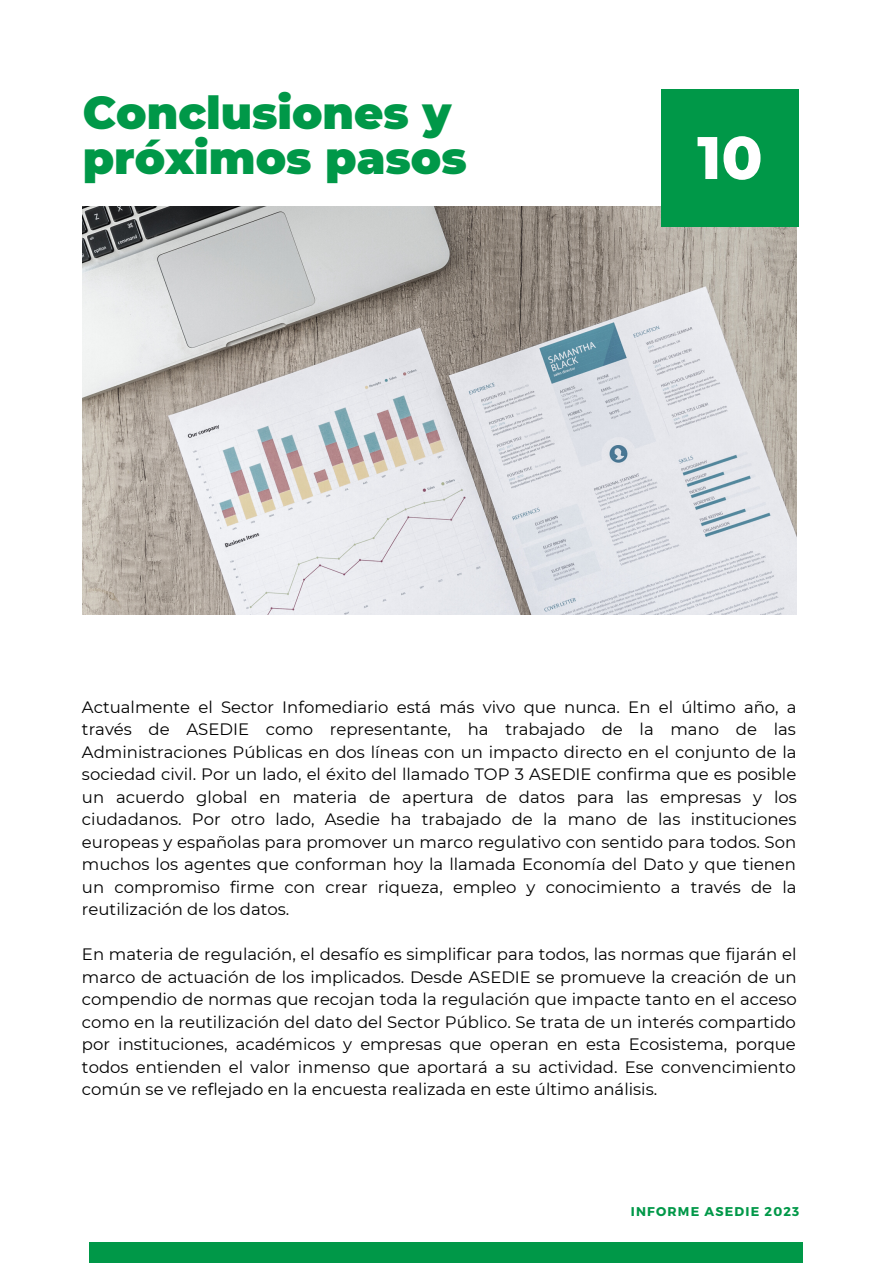
<style>
.page{position:relative;width:893px;height:1264px;background:#fff}
.page>*{position:absolute;margin:0;border:0;box-sizing:border-box;transform-origin:0 0}
.t1{font:800 60px "Montserrat";color:#fff}
.t2{font:900 45px/45px "Montserrat";color:#009848}
.t3{font:16.5px/22.5px "Montserrat";color:#000;text-align:justify}
.t4{font:700 12.75px "Montserrat";letter-spacing:.09em;color:#009848}
</style>
<div class="page">
<img style="left:83px;top:206px;width:713px;height:408px">
<div style="left:661px;top:89px;width:137px;height:138px;background:#009848"></div>
<div style="left:89px;top:1242px;width:713px;height:20px;background:#009848"></div>
<h2 class="t2" style="left:83px;top:90px;width:385px">Conclusiones y próximos pasos</h2>
<h1 class="t1" style="left:697px;top:121px;width:67px">10</h1>
<p class="t3" style="left:82px;top:695px;width:716px">Actualmente el Sector Infomediario está más vivo que nunca. En el último año, a través de ASEDIE como representante, ha trabajado de la mano de las Administraciones Públicas en dos líneas con un impacto directo en el conjunto de la sociedad civil. Por un lado, el éxito del llamado TOP 3 ASEDIE confirma que es posible un acuerdo global en materia de apertura de datos para las empresas y los ciudadanos. Por otro lado, Asedie ha trabajado de la mano de las instituciones europeas y españolas para promover un marco regulativo con sentido para todos. Son muchos los agentes que conforman hoy la llamada Economía del Dato y que tienen un compromiso firme con crear riqueza, empleo y conocimiento a través de la reutilización de los datos.</p>
<p class="t3" style="left:82px;top:943px;width:716px">En materia de regulación, el desafío es simplificar para todos, las normas que fijarán el marco de actuación de los implicados. Desde ASEDIE se promueve la creación de un compendio de normas que recojan toda la regulación que impacte tanto en el acceso como en la reutilización del dato del Sector Público. Se trata de un interés compartido por instituciones, académicos y empresas que operan en esta Ecosistema, porque todos entienden el valor inmenso que aportará a su actividad. Ese convencimiento común se ve reflejado en la encuesta realizada en este último análisis.</p>
<p class="t4" style="left:631px;top:1203px;width:170px">INFORME ASEDIE 2023</p>
</div>
